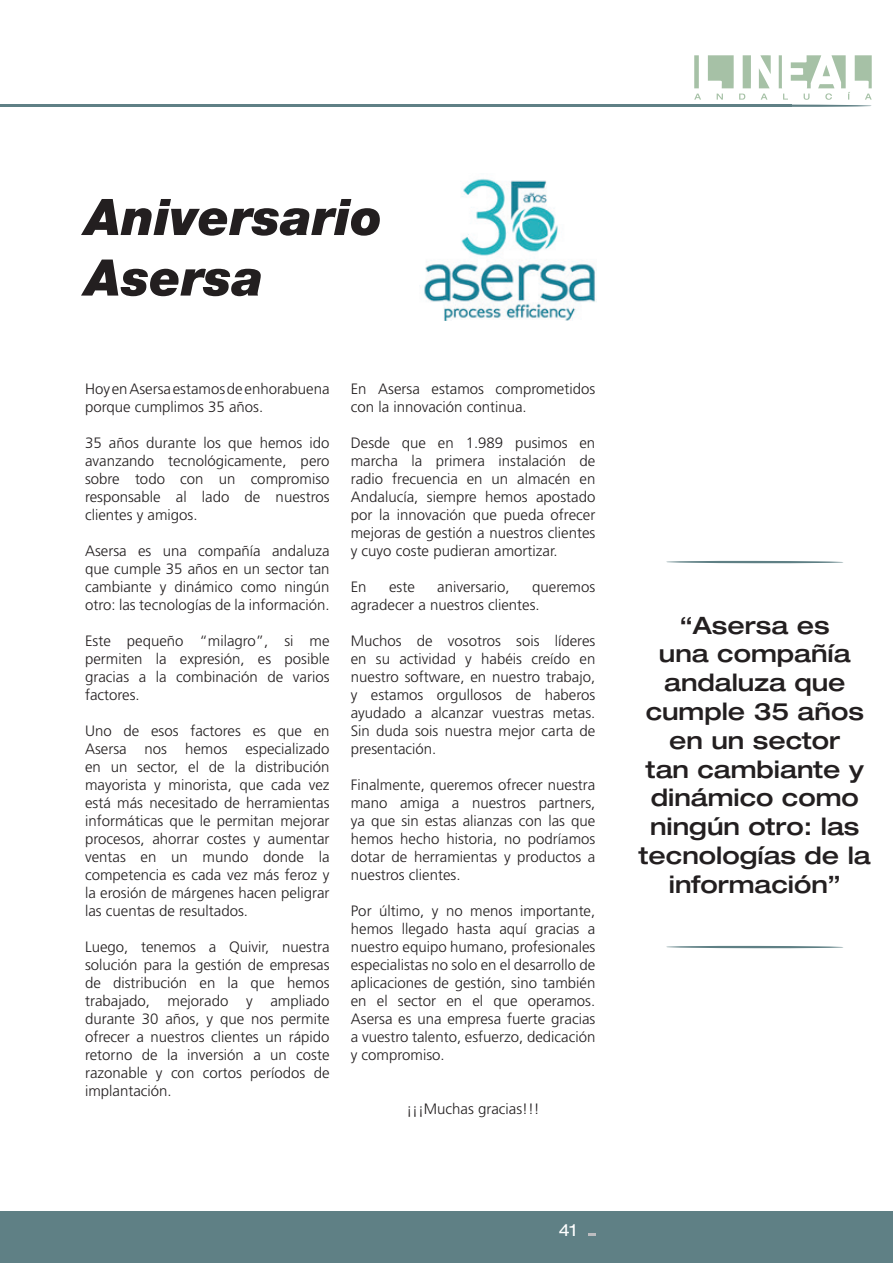
<style>
.page{position:relative;width:893px;height:1263px;background:#fff}
.page>*{position:absolute;margin:0;border:0;box-sizing:border-box;transform-origin:0 0}
.t1{font:italic 900 50.4px/60.6px "Helvetica Neue LT Pro";color:#231f20}
.t2{font:500 expanded 24px/28.8px "Helvetica Neue LT Pro";color:#231f20;text-align:center}
.t3{font:expanded 16.5px "Helvetica Neue LT Pro";color:#fff}
.t4{font:300 15px/18px "Frutiger LT Std";color:#231f20;text-align:justify}
</style>
<div class="page">
<div style="left:0;top:1212px;width:893px;height:51px;background:#5f8085"></div>
<svg style="left:588px;top:1233px;width:7px;height:3px"></svg>
<svg style="left:694px;top:55px;width:178px;height:52px"></svg>
<hr style="left:0;top:105px;width:791px;height:2px;background:#5f8085">
<img style="left:424px;top:178px;width:173px;height:143px">
<svg style="left:666px;top:946px;width:177px;height:2px"></svg>
<svg style="left:666px;top:561px;width:177px;height:2px"></svg>
<h1 class="t1" style="left:85px;top:186px;width:299px">Aniversario<br>Asersa</h1>
<p class="t4" style="left:85px;top:380px;width:246px">Hoy en Asersa estamos de enhorabuena porque cumplimos 35 años.</p>
<p class="t4" style="left:85px;top:434px;width:246px">35 años durante los que hemos ido avanzando tecnológicamente, pero sobre todo con un compromiso responsable al lado de nuestros clientes y amigos.</p>
<p class="t4" style="left:85px;top:542px;width:246px">Asersa es una compañía andaluza que cumple 35 años en un sector tan cambiante y dinámico como ningún otro: las tecnologías de la información.</p>
<p class="t4" style="left:85px;top:632px;width:246px">Este pequeño “milagro”, si me permiten la expresión, es posible gracias a la combinación de varios factores.</p>
<p class="t4" style="left:85px;top:722px;width:246px">Uno de esos factores es que en Asersa nos hemos especializado en un sector, el de la distribución mayorista y minorista, que cada vez está más necesitado de herramientas informáticas que le permitan mejorar procesos, ahorrar costes y aumentar ventas en un mundo donde la competencia es cada vez más feroz y la erosión de márgenes hacen peligrar las cuentas de resultados.</p>
<p class="t4" style="left:85px;top:938px;width:246px">Luego, tenemos a Quivir, nuestra solución para la gestión de empresas de distribución en la que hemos trabajado, mejorado y ampliado durante 30 años, y que nos permite ofrecer a nuestros clientes un rápido retorno de la inversión a un coste razonable y con cortos períodos de implantación.</p>
<p class="t4" style="left:351px;top:380px;width:246px">En Asersa estamos comprometidos con la innovación continua.</p>
<p class="t4" style="left:351px;top:434px;width:246px">Desde que en 1.989 pusimos en marcha la primera instalación de radio frecuencia en un almacén en Andalucía, siempre hemos apostado por la innovación que pueda ofrecer mejoras de gestión a nuestros clientes y cuyo coste pudieran amortizar.</p>
<p class="t4" style="left:351px;top:578px;width:17px">En</p>
<p class="t4" style="left:389px;top:578px;width:27px">este</p>
<p class="t4" style="left:437px;top:578px;width:74px">aniversario,</p>
<p class="t4" style="left:351px;top:578px;width:246px;text-indent:181px">queremos agradecer a nuestros clientes.</p>
<p class="t4" style="left:351px;top:632px;width:246px">Muchos de vosotros sois líderes en su actividad y habéis creído en nuestro software, en nuestro trabajo, y estamos orgullosos de haberos ayudado a alcanzar vuestras metas.<br>Sin duda sois nuestra mejor carta de presentación.</p>
<p class="t4" style="left:351px;top:776px;width:246px">Finalmente, queremos ofrecer nuestra mano amiga a nuestros partners, ya que sin estas alianzas con las que hemos hecho historia, no podríamos dotar de herramientas y productos a nuestros clientes.</p>
<p class="t4" style="left:351px;top:902px;width:246px">Por último, y no menos importante, hemos llegado hasta aquí gracias a nuestro equipo humano, profesionales especialistas no solo en el desarrollo de aplicaciones de gestión, sino también en el sector en el que operamos.<br>Asersa es una empresa fuerte gracias a vuestro talento, esfuerzo, dedicación y compromiso.</p>
<p class="t4" style="left:406px;top:1100px;width:135px">¡¡¡Muchas gracias!!!</p>
<p class="t3" style="left:559px;top:1220px;width:20px">41</p>
<h2 class="t2" style="left:639px;top:610px;width:233px">“Asersa es<br>una compañía andaluza que cumple 35 años en un sector<br>tan cambiante y dinámico como ningún otro: las tecnologías de la información”</h2>
</div>
